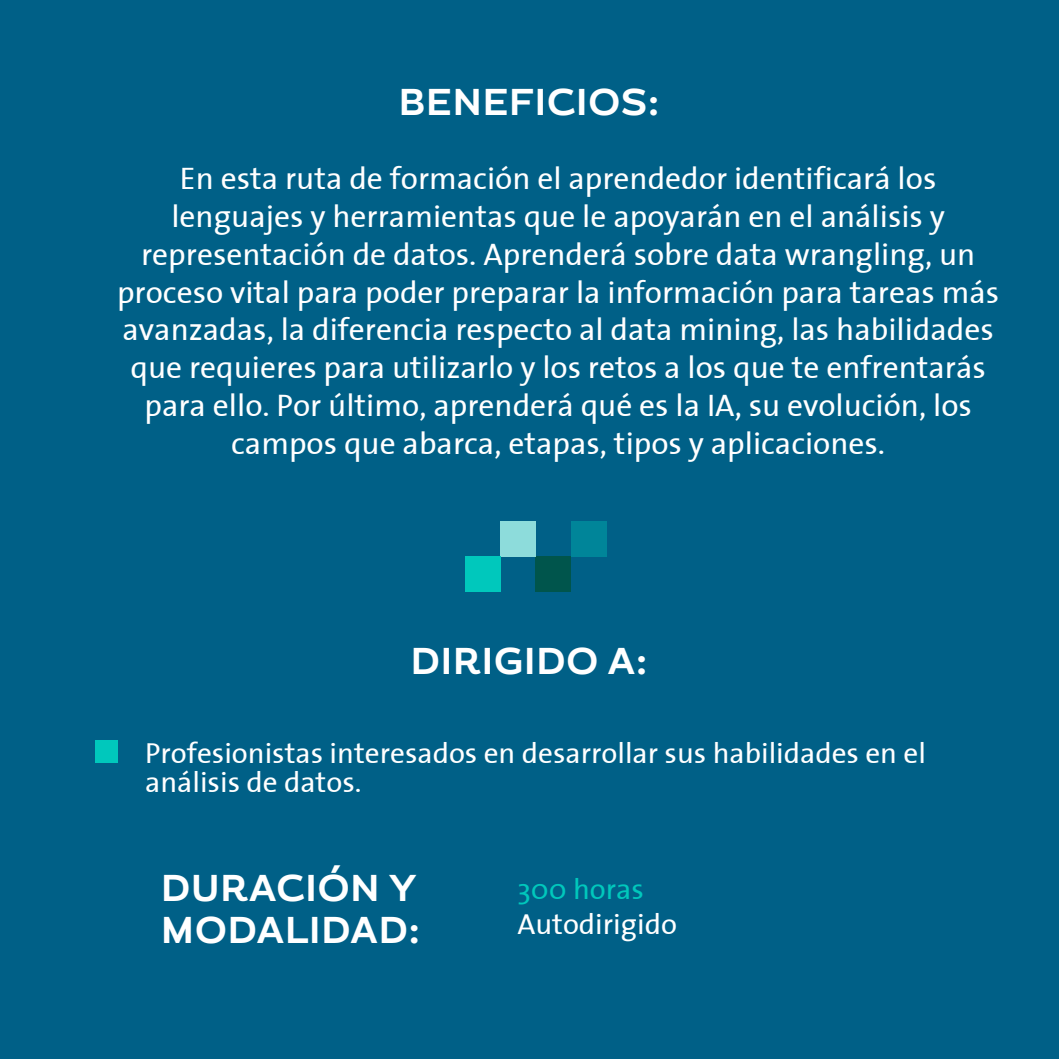
<style>
.page{position:relative;width:1059px;height:1059px;background:#006087}
.page>*{position:absolute;margin:0;border:0;box-sizing:border-box;transform-origin:0 0}
.t1{font:700 37.35px/41.4px "Magallanes";letter-spacing:.025em;color:#fff}
.t2{font:31.5px/37.8px "The Sans";color:#fff;text-align:center}
.t3{font:29.25px/29.2px "The Sans";color:#fff}
.t4{font:29.25px "The Sans";color:#00c8bc}
</style>
<div class="page">
<div style="left:96px;top:741px;width:22px;height:22px;background:#00c8bc"></div>
<div style="left:571px;top:521px;width:35px;height:35px;background:#008599"></div>
<div style="left:535px;top:556px;width:36px;height:36px;background:#00554c"></div>
<div style="left:500px;top:521px;width:35px;height:35px;background:#8ddcdb"></div>
<div style="left:465px;top:556px;width:35px;height:36px;background:#00c8bc"></div>
<p class="t1" style="left:399px;top:83px;width:262px">BENEFICIOS:</p>
<p class="t2" style="left:117px;top:159px;width:884px">En esta ruta de formación el aprendedor identificará los lenguajes y herramientas que le apoyarán en el análisis y representación de datos. Aprenderá sobre data wrangling, un proceso vital para poder preparar la información para tareas más avanzadas, la diferencia respecto al data mining, las habilidades que requieres para utilizarlo y los retos a los que te enfrentarás para ello. Por último, aprenderá qué es la IA, su evolución, los campos que abarca, etapas, tipos y aplicaciones.</p>
<p class="t1" style="left:411px;top:641px;width:238px">DIRIGIDO A:</p>
<p class="t3" style="left:145px;top:737px;width:782px">Profesionistas interesados en desarrollar sus habilidades en el análisis de datos.</p>
<p class="t1" style="left:161px;top:869px;width:260px">DURACIÓN Y<br>MODALIDAD:</p>
<p class="t4" style="left:517px;top:865px;width:128px">300 horas</p>
<p class="t3" style="left:517px;top:909px;width:161px">Autodirigido</p>
</div>
